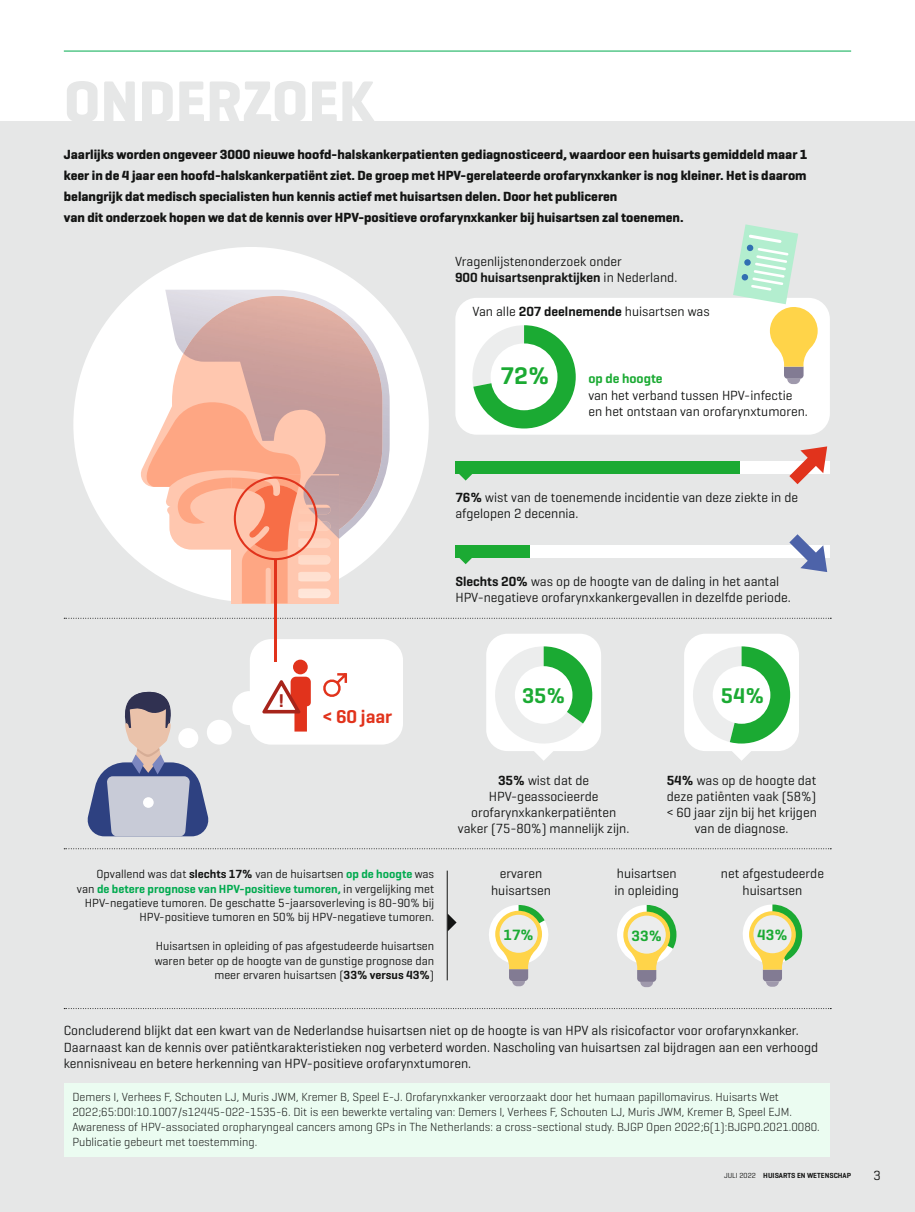
<style>
.page{position:relative;width:915px;height:1212px;background:#fff}
.page>*{position:absolute;margin:0;border:0;box-sizing:border-box;transform-origin:0 0}
.t1{font:700 60px "Geogrotesque";color:#e6e7e7}
.t2{font:600 24.6px "Geogrotesque";color:#1baa33}
.t3{font:600 21.75px "Geogrotesque";color:#1baa33}
.t4{font:600 18.9px "Geogrotesque";color:#e1331c}
.t5{font:600 18.9px "Geogrotesque";color:#a7241b}
.t6{font:600 15.15px "Geogrotesque";color:#1baa33}
.t7{font:13.5px/16.2px "Geogrotesque";color:#131413}
.t8{font:700 13.5px/21px "Geogrotesque";color:#131413}
.t9{font:600 13.5px "Geogrotesque";color:#1baa33}
.t10{font:300 12px/15px "Geogrotesque";color:#131413}
.t11{font:12px/14.4px "Geogrotesque";color:#131413;text-align:right}
.t12{font:600 7.5px "Geogrotesque";color:#131413}
.s1{font-weight:600}
.s2{font-weight:600;color:#00aa4e}
.s3{font-weight:400}
</style>
<div class="page">
<hr style="left:64px;top:51px;width:786px;height:1px;background:#00aa4e">
<div style="left:0;top:121px;width:914px;height:1091px;background:#e6e7e7"></div>
<div style="left:250px;top:639px;width:153px;height:106px;background:#fff;border-radius:21px"></div>
<div style="left:486px;top:634px;width:115px;height:117px;background:#fff;border-radius:21px"></div>
<div style="left:684px;top:634px;width:114px;height:117px;background:#fff;border-radius:21px"></div>
<svg style="left:64px;top:618px;width:767px;height:1px"></svg>
<svg style="left:64px;top:848px;width:767px;height:1px"></svg>
<svg style="left:64px;top:1008px;width:767px;height:1px"></svg>
<div style="left:73px;top:247px;width:355px;height:355px;background:#fff;border-radius:50%"></div>
<div style="left:232px;top:474px;width:107px;height:129px;background:#ffc7af"></div>
<img style="left:165px;top:290px;width:224px;height:249px">
<img style="left:183px;top:296px;width:199px;height:233px">
<img style="left:317px;top:475px;width:22px;height:64px">
<img style="left:317px;top:529px;width:13px;height:69px">
<img style="left:317px;top:508px;width:13px;height:21px">
<svg style="left:135px;top:402px;width:182px;height:201px"></svg>
<hr style="left:274px;top:559px;width:2px;height:103px;background:#e1331c">
<div style="left:455px;top:298px;width:374px;height:137px;background:#fff;border-radius:21px"></div>
<svg style="left:472px;top:325px;width:103px;height:103px"></svg>
<div style="left:490px;top:343px;width:67px;height:67px;background:#fff;border-radius:50%"></div>
<hr style="left:446px;top:871px;width:1px;height:109px;background:#131413">
<svg style="left:447px;top:913px;width:9px;height:18px"></svg>
<svg style="left:489px;top:905px;width:59px;height:81px"></svg>
<div style="left:499px;top:915px;width:38px;height:38px;background:#eceded;border-radius:50%"></div>
<svg style="left:617px;top:905px;width:59px;height:82px"></svg>
<div style="left:627px;top:915px;width:38px;height:39px;background:#eceded;border-radius:50%"></div>
<svg style="left:743px;top:904px;width:58px;height:83px"></svg>
<div style="left:753px;top:915px;width:38px;height:38px;background:#eceded;border-radius:50%"></div>
<svg style="left:733px;top:224px;width:84px;height:160px"></svg>
<svg style="left:746px;top:244px;width:7px;height:7px"></svg>
<svg style="left:743px;top:259px;width:7px;height:7px"></svg>
<div style="left:741px;top:274px;width:7px;height:7px;background:#316fb2;border-radius:50%"></div>
<div style="left:455px;top:461px;width:374px;height:13px;background:#fff"></div>
<div style="left:455px;top:461px;width:284px;height:13px;background:#1baa33"></div>
<svg style="left:459px;top:474px;width:13px;height:7px"></svg>
<div style="left:455px;top:545px;width:374px;height:12px;background:#fff"></div>
<div style="left:455px;top:545px;width:75px;height:12px;background:#1baa33"></div>
<svg style="left:459px;top:557px;width:13px;height:7px"></svg>
<svg style="left:789px;top:446px;width:37px;height:38px"></svg>
<svg style="left:789px;top:534px;width:37px;height:38px"></svg>
<svg style="left:488px;top:646px;width:104px;height:115px"></svg>
<div style="left:514px;top:666px;width:58px;height:58px;background:#fff;border-radius:50%"></div>
<svg style="left:693px;top:646px;width:96px;height:115px"></svg>
<div style="left:712px;top:666px;width:58px;height:58px;background:#fff;border-radius:50%"></div>
<svg style="left:87px;top:691px;width:123px;height:145px"></svg>
<div style="left:143px;top:797px;width:11px;height:11px;background:#fff;border-radius:50%"></div>
<div style="left:232px;top:691px;width:34px;height:34px;background:#fff;border-radius:50%"></div>
<div style="left:207px;top:720px;width:24px;height:25px;background:#fff;border-radius:50%"></div>
<div style="left:178px;top:728px;width:20px;height:20px;background:#fff;border-radius:50%"></div>
<div style="left:293px;top:660px;width:14px;height:14px;background:#e1331c;border-radius:50%"></div>
<svg style="left:323px;top:673px;width:24px;height:24px"></svg>
<svg style="left:262px;top:677px;width:49px;height:54px"></svg>
<div style="left:64px;top:1083px;width:765px;height:74px;background:#ebfcf1"></div>
<h1 class="t1" style="left:64px;top:64px;width:312px">ONDERZOEK</h1>
<p class="t8" style="left:64px;top:144px;width:745px">Jaarlijks worden ongeveer 3000 nieuwe hoofd-halskankerpatienten gediagnosticeerd, waardoor een huisarts gemiddeld maar 1 keer in de 4 jaar een hoofd-halskankerpatiënt ziet. De groep met HPV-gerelateerde orofarynxkanker is nog kleiner. Het is daarom belangrijk dat medisch specialisten hun kennis actief met huisartsen delen. Door het publiceren<br>van dit onderzoek hopen we dat de kennis over HPV-positieve orofarynxkanker bij huisartsen zal toenemen.</p>
<p class="t7" style="left:455px;top:252px;width:224px">Vragenlijstenonderzoek onder<br><span class="s1">900 huisartsenpraktijken</span> in Nederland.</p>
<p class="t7" style="left:472px;top:303px;width:239px">Van alle <span class="s1">207 deelnemende</span> huisartsen was</p>
<h2 class="t2" style="left:500px;top:360px;width:50px">72%</h2>
<p class="t9" style="left:588px;top:370px;width:76px">op de hoogte</p>
<p class="t7" style="left:588px;top:386px;width:221px">van het verband tussen HPV-infectie en het ontstaan van orofarynxtumoren.</p>
<p class="t7" style="left:455px;top:489px;width:344px"><span class="s1">76%</span> wist van de toenemende incidentie van deze ziekte in de afgelopen 2 decennia.</p>
<p class="t7" style="left:455px;top:573px;width:337px"><span class="s1">Slechts 20%</span> was op de hoogte van de daling in het aantal<br>HPV-negatieve orofarynxkankergevallen in dezelfde periode.</p>
<h3 class="t5" style="left:279px;top:689px;width:7px">!</h3>
<h3 class="t4" style="left:322px;top:705px;width:71px">&lt; 60 jaar</h3>
<p class="t11" style="left:77px;top:866px;width:359px">Opvallend was dat <span class="s1">slechts 17%</span> van de huisartsen <span class="s2">op de hoogte</span> was van <span class="s2">de betere prognose van HPV-positieve tumoren,</span> in vergelijking met HPV-negatieve tumoren. De geschatte 5-jaarsoverleving is 80-90% bij HPV-positieve tumoren en 50% bij HPV-negatieve tumoren.</p>
<p class="t11" style="left:155px;top:938px;width:281px">Huisartsen in opleiding of pas afgestudeerde huisartsen waren beter op de hoogte van de gunstige prognose dan meer ervaren huisartsen (<span class="s1">33% versus 43%</span>)</p>
<h3 class="t3" style="left:522px;top:682px;width:45px">35%</h3>
<h3 class="t3" style="left:720px;top:682px;width:45px">54%</h3>
<p class="t7" style="left:458px;top:771px;width:173px;text-align:center"><span class="s1">35%</span> wist dat de<br>HPV-geassocieerde orofarynxkankerpatiënten vaker (75-80%) mannelijk zijn.</p>
<p class="t7" style="left:666px;top:771px;width:152px;text-align:center"><span class="s1">54%</span> was op de hoogte dat deze patiënten vaak (58%) &lt; 60 jaar zijn bij het krijgen van de diagnose.</p>
<p class="t7" style="left:720px;top:865px;width:105px;text-align:center">net afgestudeerde huisartsen</p>
<p class="t7" style="left:491px;top:865px;width:61px;text-align:center">ervaren huisartsen</p>
<p class="t7" style="left:614px;top:865px;width:66px">huisartsen in opleiding</p>
<p class="t6" style="left:503px;top:925px;width:32px">17%</p>
<p class="t6" style="left:631px;top:926px;width:32px">33%</p>
<p class="t6" style="left:757px;top:926px;width:32px">43%</p>
<p class="t7" style="left:64px;top:1022px;width:755px">Concluderend blijkt dat een kwart van de Nederlandse huisartsen niet op de hoogte is van HPV als risicofactor voor orofarynxkanker.<br>Daarnaast kan de kennis over patiëntkarakteristieken nog verbeterd worden. Nascholing van huisartsen zal bijdragen aan een verhoogd kennisniveau en betere herkenning van HPV-positieve orofarynxtumoren.</p>
<p class="t10" style="left:72px;top:1089px;width:748px">Demers I, Verhees F, Schouten LJ, Muris JWM, Kremer B, Speel E-J. Orofarynxkanker veroorzaakt door het humaan papillomavirus. Huisarts Wet 2022;65:DOI:10.1007/s12445-022-1535-6. Dit is een bewerkte vertaling van: Demers I, Verhees F, Schouten LJ, Muris JWM, Kremer B, Speel EJM.<br>Awareness of HPV-associated oropharyngeal cancers among GPs in The Netherlands: a cross-sectional study. BJGP Open 2022;6(1):BJGPO.2021.0080.<br>Publicatie gebeurt met toestemming.</p>
<p class="t12" style="left:723px;top:1171px;width:129px"><span class="s3">JULI 2022</span> HUISARTS EN WETENSCHAP</p>
<p class="t7" style="left:873px;top:1166px;width:9px">3</p>
</div>
